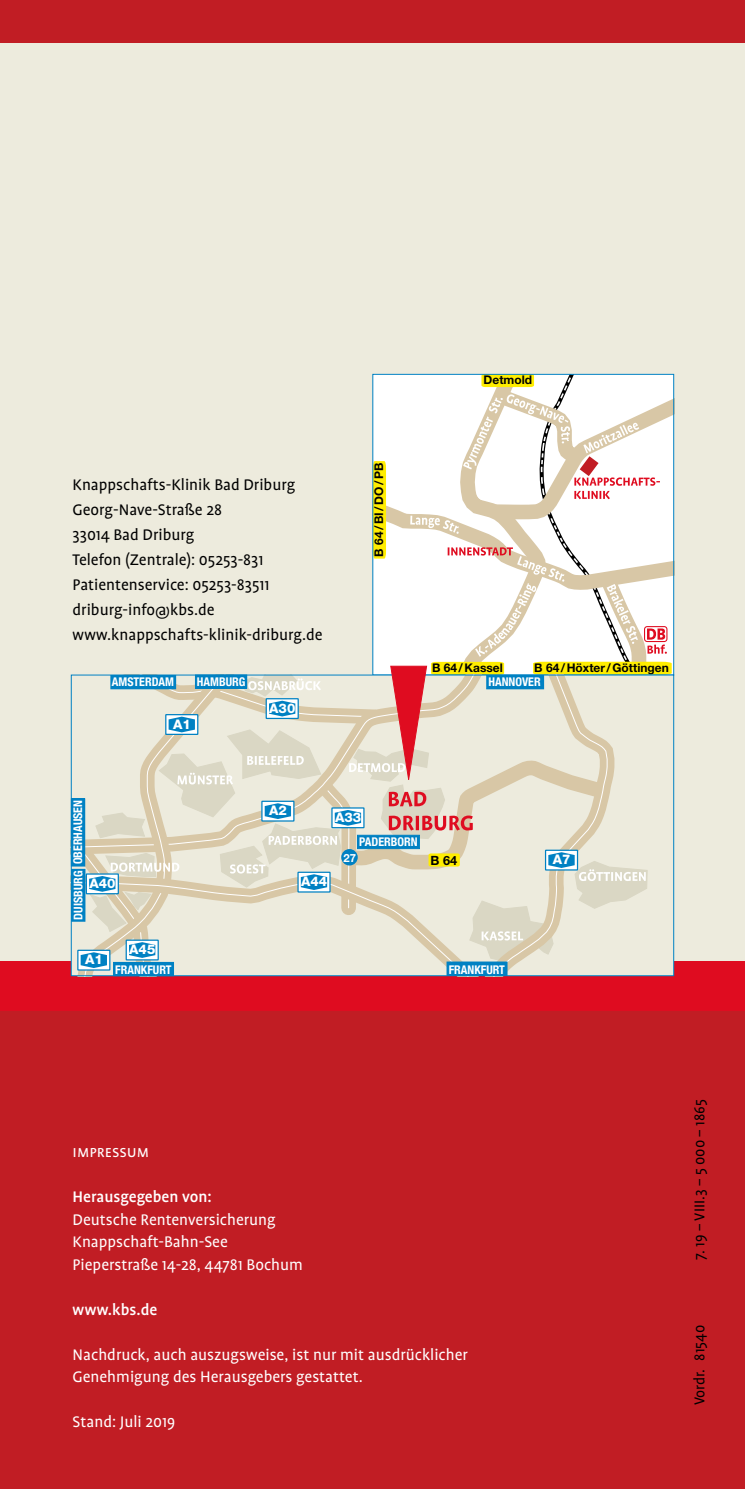
<style>
.page{position:relative;width:745px;height:1489px;background:#fff}
.page>*{position:absolute;margin:0;border:0;box-sizing:border-box;transform-origin:0 0}
.t1{font:17.5px/22.5px "Profile";color:#fff}
.t2{font:17.5px/25px "Profile";color:#000}
.t3{font:500 17.5px "Profile";color:#fff}
.t4{font:17.5px "Profile SC";color:#fff}
.t5{font:16.25px "Profile";color:#000}
.t6{font:800 13.25px "Helvetica Neue";color:#fff}
.t7{font:700 12.75px "Helvetica Neue";color:#000}
.t8{font:700 condensed 12px "Helvetica Neue";color:#fff}
.t9{font:700 12px "Helvetica Neue";color:#000}
.t10{font:700 11.25px "Helvetica Neue";color:#fff}
</style>
<div class="page">
<div style="left:0;top:0;width:744px;height:971px;background:#edebdd"></div>
<div style="left:0;top:971px;width:744px;height:517px;background:#c11d24"></div>
<div style="left:0;top:960px;width:744px;height:50px;background:#df0c20"></div>
<svg style="left:71px;top:374px;width:602px;height:602px"></svg>
<div style="left:0;top:0;width:744px;height:43px;background:#c11d24"></div>
<p class="t9" style="left:483px;top:372px;width:50px">Detmold</p>
<p class="t2" style="left:73px;top:472px;width:251px">Knappschafts-Klinik Bad Driburg<br>Georg-Nave-Straße 28<br>33014 Bad Driburg<br>Telefon (Zentrale): 05253-831<br>Patientenservice: 05253-83511 driburg-info@kbs.de www.knappschafts-klinik-driburg.de</p>
<p class="t8" style="left:112px;top:672px;width:64px">AMSTERDAM</p>
<p class="t8" style="left:197px;top:672px;width:50px">HAMBURG</p>
<p class="t6" style="left:173px;top:716px;width:19px">A1</p>
<p class="t6" style="left:269px;top:700px;width:28px">A30</p>
<p class="t9" style="left:371px;top:556px;width:95px;rotate:-90deg">B 64/BI/DO/PB</p>
<p class="t9" style="left:432px;top:660px;width:72px">B 64/Kassel</p>
<p class="t9" style="left:534px;top:659px;width:136px">B 64/Höxter/Göttingen</p>
<p class="t8" style="left:488px;top:672px;width:54px">HANNOVER</p>
<p class="t8" style="left:68px;top:864px;width:66px;rotate:-90deg">OBERHAUSEN</p>
<p class="t8" style="left:68px;top:919px;width:50px;rotate:-90deg">DUISBURG</p>
<p class="t6" style="left:89px;top:875px;width:28px">A40</p>
<p class="t6" style="left:85px;top:951px;width:19px">A1</p>
<p class="t6" style="left:129px;top:941px;width:28px">A45</p>
<p class="t8" style="left:115px;top:959px;width:58px">FRANKFURT</p>
<p class="t6" style="left:269px;top:802px;width:19px">A2</p>
<p class="t6" style="left:301px;top:873px;width:28px">A44</p>
<p class="t6" style="left:335px;top:809px;width:28px">A33</p>
<p class="t8" style="left:359px;top:831px;width:60px">PADERBORN</p>
<p class="t10" style="left:343px;top:850px;width:14px">27</p>
<p class="t7" style="left:430px;top:852px;width:28px">B 64</p>
<p class="t8" style="left:448px;top:959px;width:58px">FRANKFURT</p>
<p class="t6" style="left:552px;top:851px;width:19px">A7</p>
<p class="t4" style="left:73px;top:1142px;width:78px">impressum</p>
<p class="t3" style="left:73px;top:1187px;width:141px">Herausgegeben von:</p>
<p class="t1" style="left:73px;top:1208px;width:232px">Deutsche Rentenversicherung<br>Knappschaft-Bahn-See<br>Pieperstraße 14-28, 44781 Bochum</p>
<p class="t3" style="left:73px;top:1300px;width:86px">www.kbs.de</p>
<p class="t1" style="left:73px;top:1343px;width:396px">Nachdruck, auch auszugsweise, ist nur mit ausdrücklicher<br>Genehmigung des Herausgebers gestattet.</p>
<p class="t1" style="left:73px;top:1410px;width:104px">Stand: Juli 2019</p>
<p class="t5" style="left:690px;top:1259px;width:162px;rotate:-90deg">7. 19 – VIII.3 – 5 000 – 1865</p>
<p class="t5" style="left:690px;top:1405px;width:82px;rotate:-90deg">Vordr. 81540</p>
</div>
